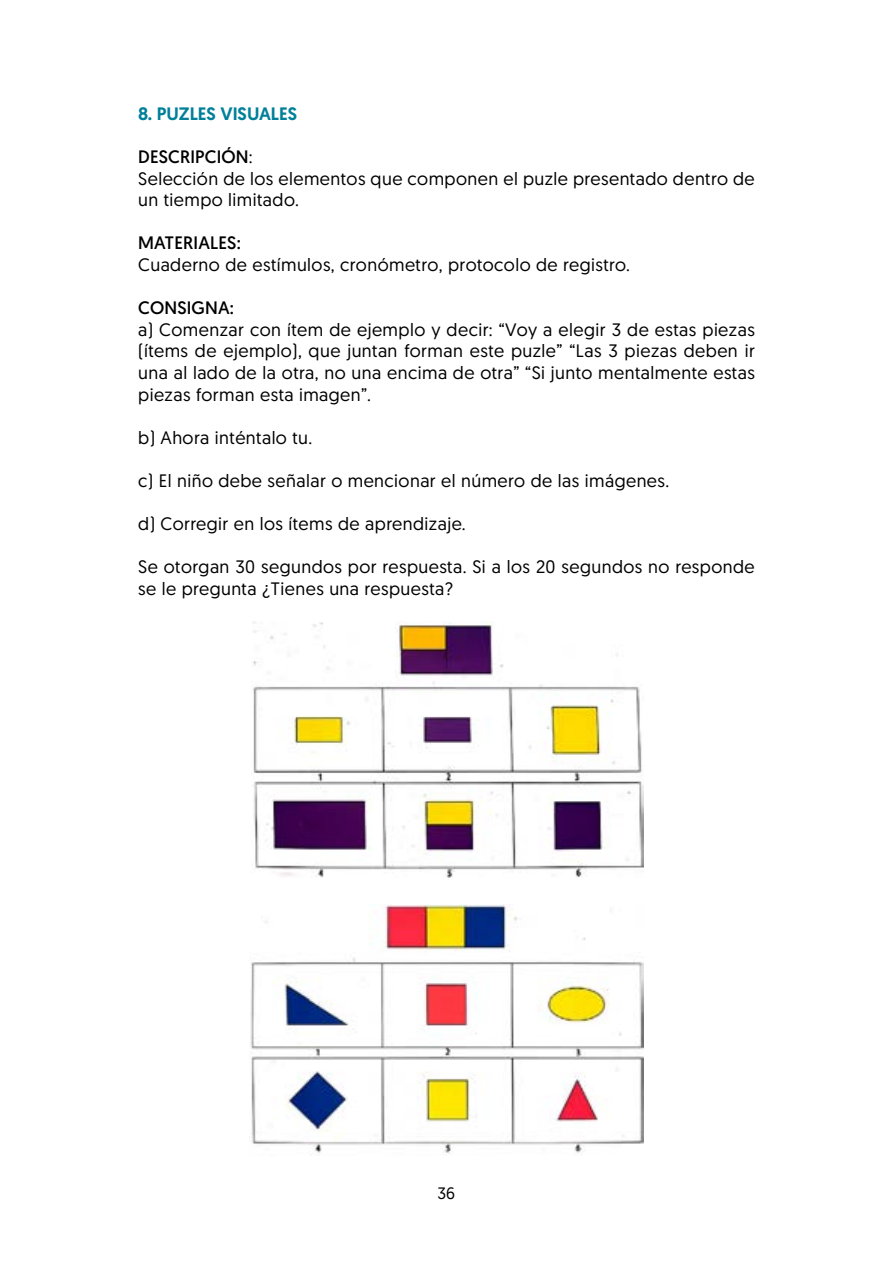
<style>
.page{position:relative;width:893px;height:1263px;background:#fff}
.page>*{position:absolute;margin:0;border:0;box-sizing:border-box;transform-origin:0 0}
.t1{font:18px/21.6px "Geomanist";letter-spacing:.025em;color:#000}
.t2{font:18px "Geomanist";letter-spacing:.01em;color:#000}
.t3{font:500 18px "Geomanist";color:#008099}
.t4{font:16.5px "Geomanist";color:#000}
.s1{font-style:inherit}
</style>
<div class="page">
<img style="left:251px;top:622px;width:393px;height:256px">
<img style="left:249px;top:904px;width:395px;height:251px">
<p class="t3" style="left:138px;top:102px;width:161px">8. PUZLES VISUALES</p>
<p class="t1" style="left:138px;top:145px;width:618px"><span class="s1">DESCRIPCIÓN</span>:<br>Selección de los elementos que componen el puzle presentado dentro de un tiempo limitado.</p>
<p class="t2" style="left:138px;top:231px;width:104px">MATERIALES:</p>
<p class="t1" style="left:138px;top:253px;width:493px">Cuaderno de estímulos, cronómetro, protocolo de registro.</p>
<p class="t2" style="left:138px;top:296px;width:97px">CONSIGNA:</p>
<p class="t1" style="left:138px;top:318px;width:618px;text-align:justify">a) Comenzar con ítem de ejemplo y decir: “Voy a elegir 3 de estas piezas (ítems de ejemplo), que juntan forman este puzle” “Las 3 piezas deben ir una al lado de la otra, no una encima de otra” “Si junto mentalmente estas piezas forman esta imagen”.</p>
<p class="t1" style="left:138px;top:426px;width:176px">b) Ahora inténtalo tu.</p>
<p class="t1" style="left:138px;top:469px;width:533px">c) El niño debe señalar o mencionar el número de las imágenes.</p>
<p class="t1" style="left:138px;top:513px;width:329px">d) Corregir en los ítems de aprendizaje.</p>
<p class="t1" style="left:138px;top:556px;width:618px">Se otorgan 30 segundos por respuesta. Si a los 20 segundos no responde se le pregunta ¿Tienes una respuesta?</p>
<p class="t4" style="left:438px;top:1182px;width:19px">36</p>
</div>
